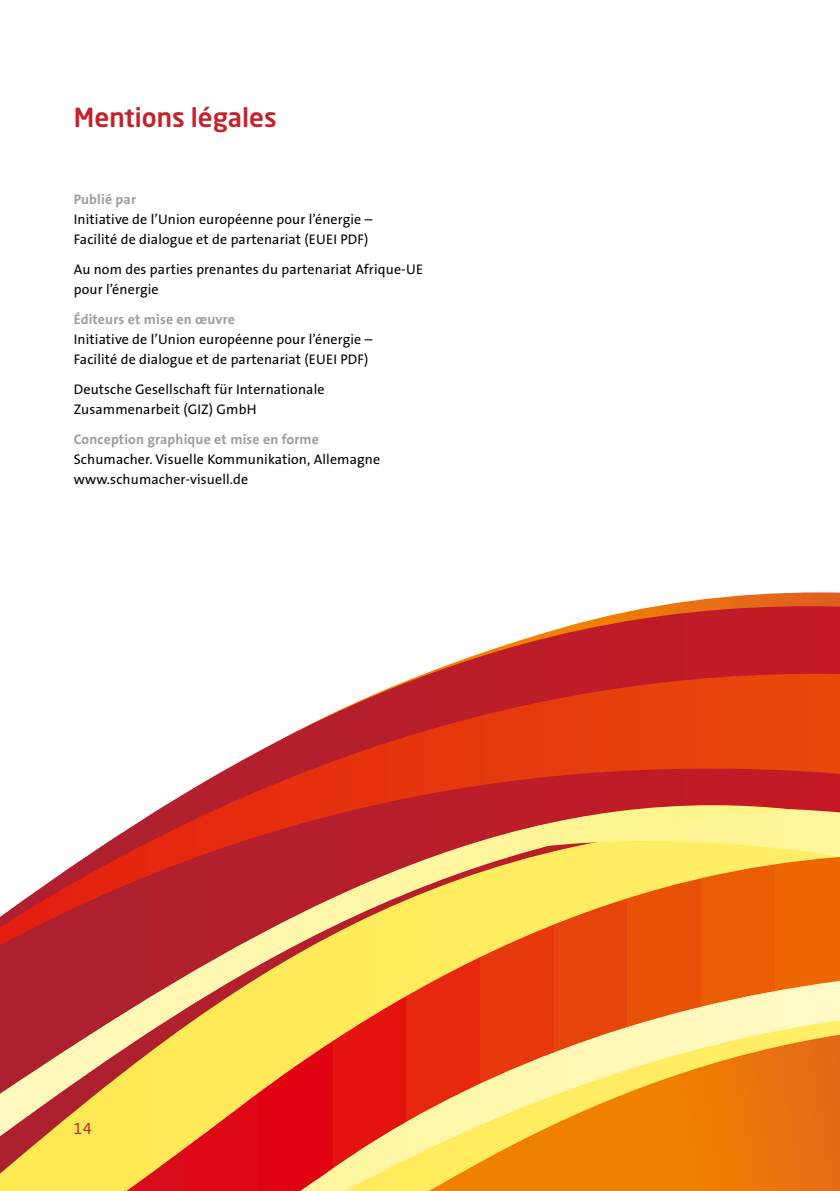
<style>
.page{position:relative;width:840px;height:1191px;background:#fff}
.page>*{position:absolute;margin:0;border:0;box-sizing:border-box;transform-origin:0 0}
.t1{font:500 26px "Neo Sans Pro";color:#c6222b}
.t2{font:15px "Neo Sans Pro";color:#c6222b}
.t3{font:14px/20px "The Sans B5 Plain";letter-spacing:.01em;color:#000}
.t4{font:700 14px "The Sans B7";letter-spacing:.01em;color:#9c9d9d}
</style>
<div class="page">
<svg style="left:0;top:606px;width:839px;height:567px"></svg>
<svg style="left:126px;top:945px;width:713px;height:246px;background:#e53e1e"></svg>
<svg style="left:300px;top:980px;width:539px;height:211px;background:#f0922a"></svg>
<svg style="left:0;top:674px;width:839px;height:271px"></svg>
<svg style="left:797px;top:808px;width:42px;height:63px;background:#f8d073"></svg>
<svg style="left:0;top:805px;width:797px;height:331px;background:#e48347"></svg>
<h1 class="t1" style="left:74px;top:101px;width:204px">Mentions légales</h1>
<p class="t4" style="left:74px;top:191px;width:64px">Publié par</p>
<p class="t3" style="left:74px;top:209px;width:300px">Initiative de l’Union européenne pour l’énergie –<br>Facilité de dialogue et de partenariat (EUEI PDF)</p>
<p class="t3" style="left:74px;top:259px;width:350px">Au nom des parties prenantes du partenariat Afrique-UE pour l’énergie</p>
<p class="t4" style="left:74px;top:311px;width:163px">Éditeurs et mise en œuvre</p>
<p class="t3" style="left:74px;top:329px;width:300px">Initiative de l’Union européenne pour l’énergie –<br>Facilité de dialogue et de partenariat (EUEI PDF)</p>
<p class="t3" style="left:74px;top:379px;width:252px">Deutsche Gesellschaft für Internationale<br>Zusammenarbeit (GIZ) GmbH</p>
<p class="t4" style="left:74px;top:431px;width:247px">Conception graphique et mise en forme</p>
<p class="t3" style="left:74px;top:449px;width:308px">Schumacher. Visuelle Kommunikation, Allemagne www.schumacher-visuell.de</p>
<p class="t2" style="left:74px;top:1119px;width:20px">14</p>
</div>
